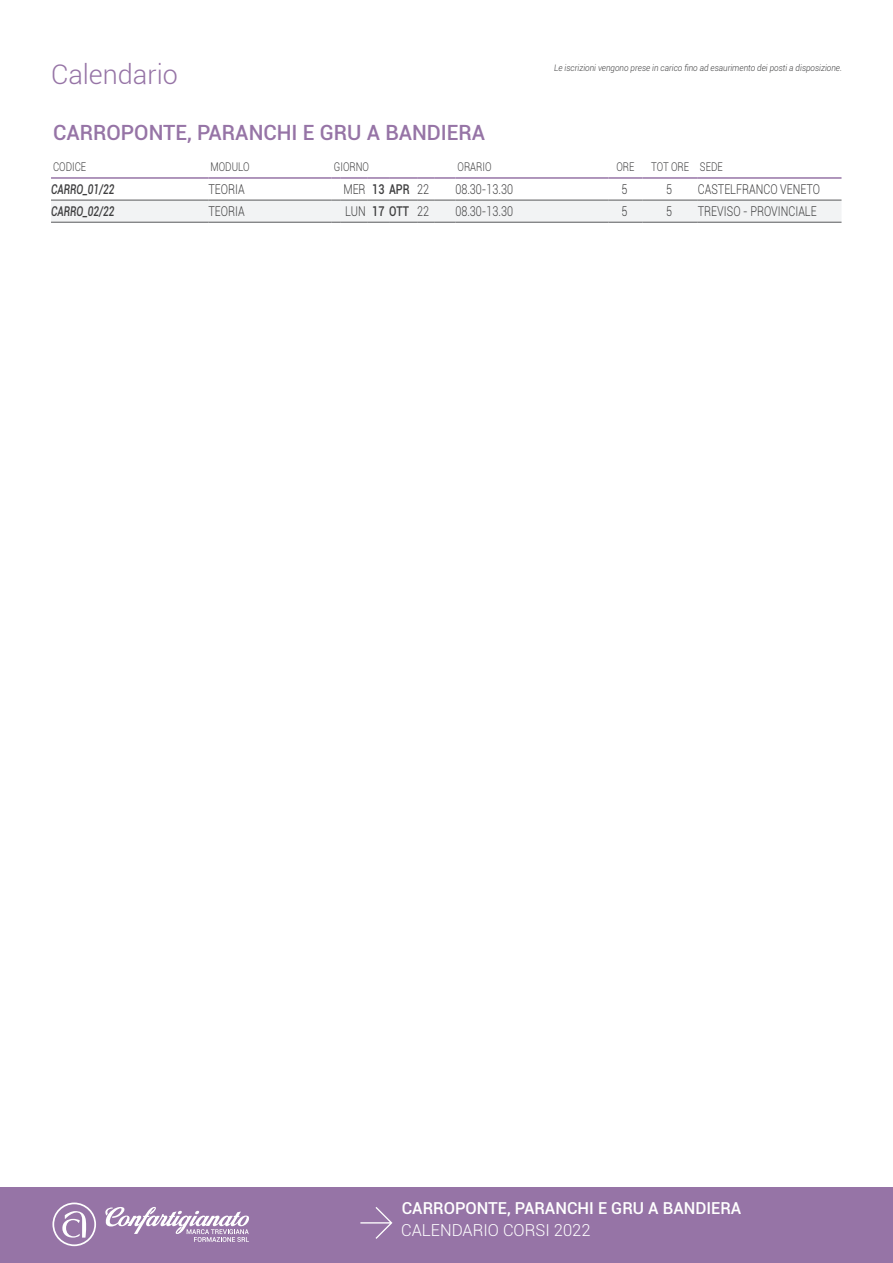
<style>
.page{position:relative;width:893px;height:1263px;background:#fff}
.page>*{position:absolute;margin:0;border:0;box-sizing:border-box;transform-origin:0 0}
.t1{font:300 27px "Roboto";color:#9674a6}
.t2{font:500 21px "Roboto";color:#9674a6}
.t3{font:500 16.5px "Roboto";color:#fff}
.t4{font:300 16.5px "Roboto";color:#fff}
.t5{font:300 13.5px "Roboto";color:#3e3e3f;scale:.8 1}
.t6{font:italic 500 13.5px "Roboto";color:#3e3e3f;scale:.74 1}
.t7{font:500 13.5px "Roboto";color:#3e3e3f;scale:.8 1}
.t8{font:300 12px "Roboto";color:#3e3e3f;scale:.8 1}
.t9{font:italic 300 9px "Roboto";color:#3e3e3f;scale:.9 1}
</style>
<div class="page">
<div style="left:0;top:1187px;width:893px;height:76px;background:#9674a6"></div>
<svg style="left:360px;top:1207px;width:32px;height:32px"></svg>
<svg style="left:52px;top:1202px;width:44px;height:44px"></svg>
<svg style="left:105px;top:1207px;width:144px;height:35px"></svg>
<svg style="left:51px;top:177px;width:383px;height:2px"></svg>
<hr style="left:434px;top:177px;width:21px;height:2px;background:#9674a6">
<hr style="left:455px;top:177px;width:153px;height:2px;background:#9674a6">
<hr style="left:608px;top:177px;width:34px;height:2px;background:#9674a6">
<hr style="left:642px;top:177px;width:56px;height:2px;background:#9674a6">
<hr style="left:698px;top:177px;width:143px;height:2px;background:#9674a6">
<svg style="left:51px;top:200px;width:790px;height:23px"></svg>
<hr style="left:455px;top:222px;width:153px;height:1px;background:#57585a">
<hr style="left:608px;top:222px;width:34px;height:1px;background:#57585a">
<hr style="left:642px;top:222px;width:56px;height:1px;background:#57585a">
<hr style="left:698px;top:222px;width:143px;height:1px;background:#57585a">
<p class="t1" style="left:51px;top:56px;width:128px">Calendario</p>
<p class="t9" style="left:554px;top:61px;width:321px">Le iscrizioni vengono prese in carico fino ad esaurimento dei posti a disposizione.</p>
<p class="t2" style="left:53px;top:118px;width:434px">CARROPONTE, PARANCHI E GRU A BANDIERA</p>
<p class="t8" style="left:53px;top:159px;width:43px">CODICE</p>
<p class="t8" style="left:210px;top:159px;width:50px">MODULO</p>
<p class="t8" style="left:334px;top:159px;width:45px">GIORNO</p>
<p class="t8" style="left:458px;top:159px;width:44px">ORARIO</p>
<p class="t8" style="left:616px;top:159px;width:24px">ORE</p>
<p class="t8" style="left:651px;top:159px;width:49px">TOT ORE</p>
<p class="t8" style="left:700px;top:159px;width:30px">SEDE</p>
<p class="t6" style="left:51px;top:180px;width:87px">CARRO_01/22</p>
<p class="t5" style="left:208px;top:180px;width:47px">TEORIA</p>
<p class="t5" style="left:343px;top:180px;width:29px">MER</p>
<p class="t7" style="left:372px;top:180px;width:48px">13 APR</p>
<p class="t5" style="left:417px;top:180px;width:16px">22</p>
<p class="t5" style="left:455px;top:180px;width:73px">08.30-13.30</p>
<p class="t5" style="left:621px;top:180px;width:9px">5</p>
<p class="t5" style="left:666px;top:180px;width:9px">5</p>
<p class="t5" style="left:698px;top:180px;width:154px">CASTELFRANCO VENETO</p>
<p class="t6" style="left:51px;top:202px;width:87px">CARRO_02/22</p>
<p class="t5" style="left:208px;top:202px;width:47px">TEORIA</p>
<p class="t5" style="left:345px;top:202px;width:27px">LUN</p>
<p class="t7" style="left:372px;top:202px;width:47px">17 OTT</p>
<p class="t5" style="left:417px;top:202px;width:16px">22</p>
<p class="t5" style="left:455px;top:202px;width:73px">08.30-13.30</p>
<p class="t5" style="left:621px;top:202px;width:9px">5</p>
<p class="t5" style="left:666px;top:202px;width:9px">5</p>
<p class="t5" style="left:698px;top:202px;width:150px">TREVISO - PROVINCIALE</p>
<p class="t3" style="left:402px;top:1197px;width:341px">CARROPONTE, PARANCHI E GRU A BANDIERA</p>
<p class="t4" style="left:401px;top:1218px;width:191px">CALENDARIO CORSI 2022</p>
</div>
